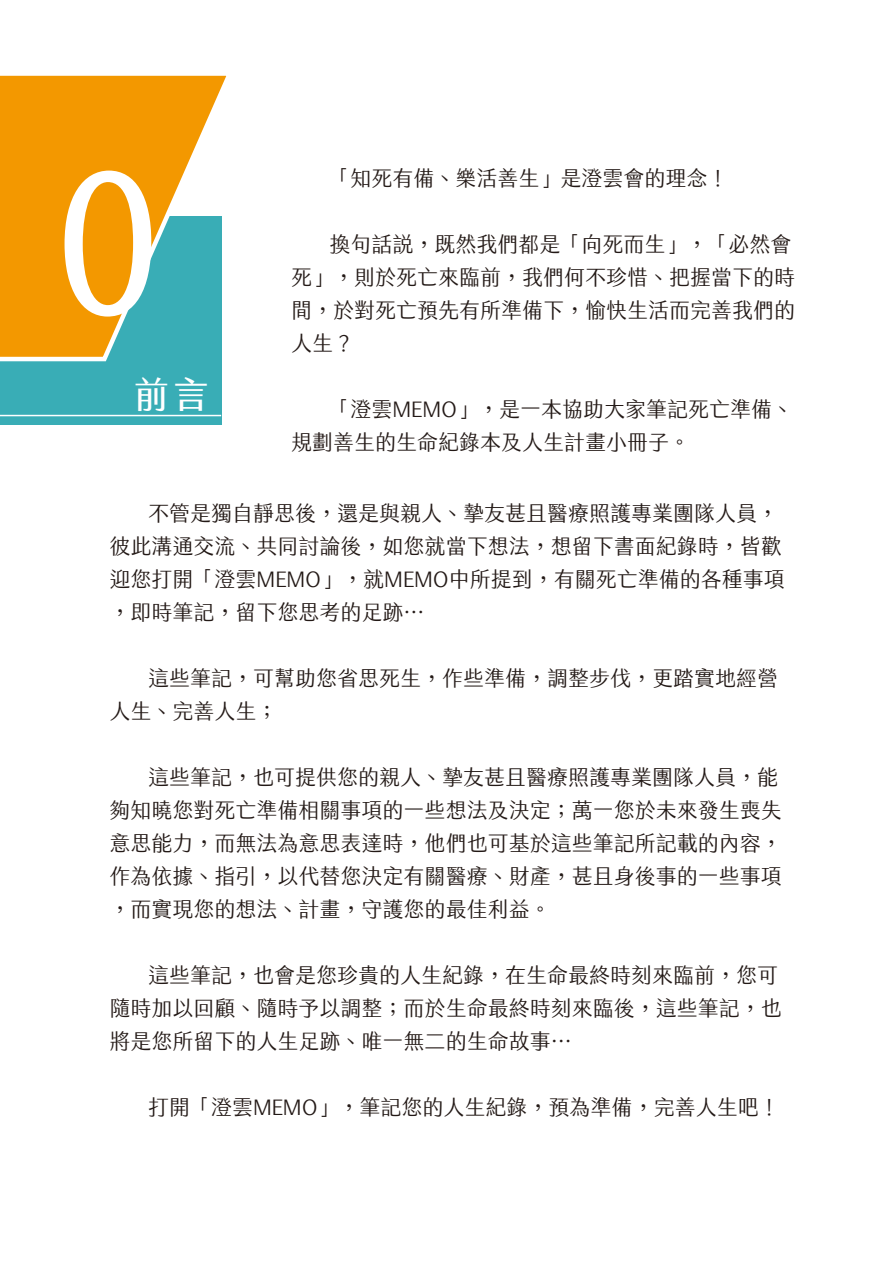
<style>
.page{position:relative;width:893px;height:1263px;background:#fff}
.page>*{position:absolute;margin:0;border:0;box-sizing:border-box;transform-origin:0 0}
.t1{font:201.3px "jf jinxuan fresh 2.2 Medium";color:#fff;scale:.87 1}
.t2{font:36px "jf jinxuan fresh 2.2 Medium";color:#fff}
.t3{font:21px/33px "jf jinxuan fresh 2.2 Book";color:#231916}
</style>
<div class="page">
<div style="left:0;top:216px;width:221px;height:209px;background:#39adb6"></div>
<svg style="left:0;top:75px;width:227px;height:288px"></svg>
<hr style="left:0;top:415px;width:221px;height:1px;background:#fff">
<h1 class="t1" style="left:58px;top:124px;width:117px">0</h1>
<h2 class="t2" style="left:134px;top:373px;width:77px">前言</h2>
<p class="t3" style="left:330px;top:163px;width:400px">「知死有備、樂活善生」是澄雲會的理念！</p>
<p class="t3" style="left:291px;top:229px;width:505px;text-indent:38px">換句話說，既然我們都是「向死而生」，「必然會死」，則於死亡來臨前，我們何不珍惜、把握當下的時間，於對死亡預先有所準備下，愉快生活而完善我們的人生？</p>
<p class="t3" style="left:291px;top:394px;width:503px;text-indent:38px">「澄雲MEMO」，是一本協助大家筆記死亡準備、規劃善生的生命紀錄本及人生計畫小冊子。</p>
<p class="t3" style="left:110px;top:497px;width:677px;text-indent:38px">不管是獨自靜思後，還是與親人、摯友甚且醫療照護專業團隊人員，彼此溝通交流、共同討論後，如您就當下想法，想留下書面紀錄時，皆歡迎您打開「澄雲MEMO」，就MEMO中所提到，有關死亡準備的各種事項，即時筆記，留下您思考的足跡…</p>
<p class="t3" style="left:110px;top:662px;width:670px;text-indent:38px">這些筆記，可幫助您省思死生，作些準備，調整步伐，更踏實地經營人生、完善人生；</p>
<p class="t3" style="left:110px;top:761px;width:673px;text-indent:38px">這些筆記，也可提供您的親人、摯友甚且醫療照護專業團隊人員，能夠知曉您對死亡準備相關事項的一些想法及決定；萬一您於未來發生喪失意思能力，而無法為意思表達時，他們也可基於這些筆記所記載的內容，作為依據、指引，以代替您決定有關醫療、財產，甚且身後事的一些事項，而實現您的想法、計畫，守護您的最佳利益。</p>
<p class="t3" style="left:110px;top:959px;width:673px;text-indent:38px">這些筆記，也會是您珍貴的人生紀錄，在生命最終時刻來臨前，您可隨時加以回顧、隨時予以調整；而於生命最終時刻來臨後，這些筆記，也將是您所留下的人生足跡、唯一無二的生命故事…</p>
<p class="t3" style="left:148px;top:1091px;width:633px">打開「澄雲MEMO」，筆記您的人生紀錄，預為準備，完善人生吧！</p>
</div>
